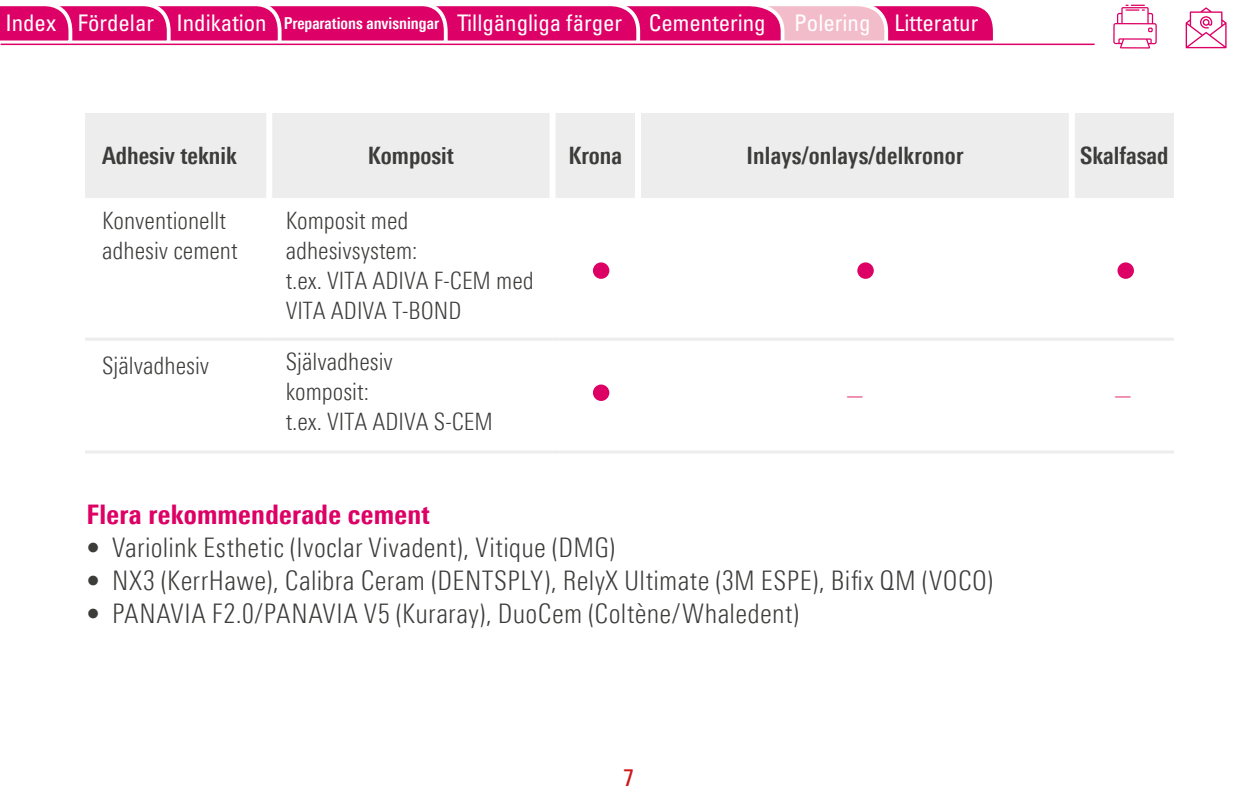
<style>
.page{position:relative;width:1259px;height:808px;background:#fff}
.page>*{position:absolute;margin:0;border:0;box-sizing:border-box;transform-origin:0 0}
.t1{font:300 condensed 27px "Univers Next Pro";letter-spacing:.015em;color:#3c3c3b}
.t2{font:800 condensed 27px "Univers Next Pro";letter-spacing:.01em;color:#dd0065}
.t3{font:300 condensed 24px/30px "Univers Next Pro";color:#3c3c3b}
.t4{font:700 condensed 24px "Univers Next Pro";color:#3c3c3b}
.t5{font:condensed 24px "Univers";color:#cd171a}
.t6{font:condensed 22.8px "Univers";color:#fff}
.t7{font:300 condensed 21px "Univers Next Pro";color:#e03171}
.t8{font:700 condensed 16.5px "Univers Next Pro";color:#fff}
</style>
<div class="page">
<svg style="left:1113px;top:5px;width:43px;height:44px"></svg>
<svg style="left:1185px;top:7px;width:41px;height:41px"></svg>
<svg style="left:0;top:6px;width:998px;height:40px;background:#e33584"></svg>
<hr style="left:1px;top:44px;width:1093px;height:1px;background:#d06">
<div style="left:593px;top:262px;width:16px;height:17px;background:#dd0065;border-radius:50%"></div>
<div style="left:857px;top:262px;width:16px;height:17px;background:#dd0065;border-radius:50%"></div>
<div style="left:1117px;top:262px;width:17px;height:17px;background:#dd0065;border-radius:50%"></div>
<div style="left:593px;top:384px;width:16px;height:17px;background:#dd0065;border-radius:50%"></div>
<div style="left:85px;top:113px;width:1089px;height:85px;background:#ededed"></div>
<hr style="left:85px;top:338px;width:184px;height:3px;background:#ededed">
<hr style="left:269px;top:338px;width:283px;height:3px;background:#ededed">
<hr style="left:552px;top:338px;width:86px;height:3px;background:#ededed">
<hr style="left:638px;top:338px;width:434px;height:3px;background:#ededed">
<hr style="left:1072px;top:338px;width:102px;height:3px;background:#ededed">
<hr style="left:85px;top:450px;width:184px;height:3px;background:#ededed">
<hr style="left:269px;top:450px;width:283px;height:3px;background:#ededed">
<hr style="left:552px;top:450px;width:86px;height:3px;background:#ededed">
<hr style="left:638px;top:450px;width:434px;height:3px;background:#ededed">
<hr style="left:1072px;top:450px;width:102px;height:3px;background:#ededed">
<div style="left:266px;top:113px;width:6px;height:85px;background:#fff"></div>
<div style="left:549px;top:113px;width:6px;height:85px;background:#fff"></div>
<div style="left:635px;top:113px;width:6px;height:85px;background:#fff"></div>
<div style="left:1069px;top:113px;width:6px;height:85px;background:#fff"></div>
<p class="t6" style="left:5px;top:9px;width:263px">Index Fördelar Indikation</p>
<p class="t6" style="left:457px;top:9px;width:523px">Tillgängliga färger Cementering Polering Litteratur</p>
<p class="t8" style="left:284px;top:13px;width:157px">Preparations anvisningar</p>
<p class="t4" style="left:102px;top:141px;width:136px">Adhesiv teknik</p>
<p class="t4" style="left:368px;top:141px;width:87px">Komposit</p>
<p class="t4" style="left:568px;top:141px;width:55px">Krona</p>
<p class="t4" style="left:746px;top:141px;width:219px">Inlays/onlays/delkronor</p>
<p class="t4" style="left:1080px;top:141px;width:90px">Skalfasad</p>
<p class="t3" style="left:102px;top:206px;width:137px">Konventionellt adhesiv cement</p>
<p class="t3" style="left:286px;top:206px;width:250px">Komposit med adhesivsystem:<br>t.ex. VITA ADIVA F-CEM med<br>VITA ADIVA T-BOND</p>
<p class="t3" style="left:102px;top:351px;width:109px">Självadhesiv</p>
<p class="t3" style="left:286px;top:347px;width:208px">Självadhesiv<br>komposit:<br>t.ex. VITA ADIVA S-CEM</p>
<p class="t7" style="left:844px;top:384px;width:22px">—</p>
<p class="t7" style="left:1112px;top:384px;width:22px">—</p>
<p class="t2" style="left:86px;top:498px;width:345px">Flera rekommenderade cement</p>
<p class="t1" style="left:86px;top:532px;width:530px">• Variolink Esthetic (Ivoclar Vivadent), Vitique (DMG)</p>
<p class="t1" style="left:86px;top:565px;width:908px">• NX3 (KerrHawe), Calibra Ceram (DENTSPLY), RelyX Ultimate (3M ESPE), Bifix QM (VOCO)</p>
<p class="t1" style="left:86px;top:598px;width:714px">• PANAVIA F2.0/PANAVIA V5 (Kuraray), DuoCem (Coltène/Whaledent)</p>
<p class="t5" style="left:623px;top:762px;width:12px">7</p>
</div>
